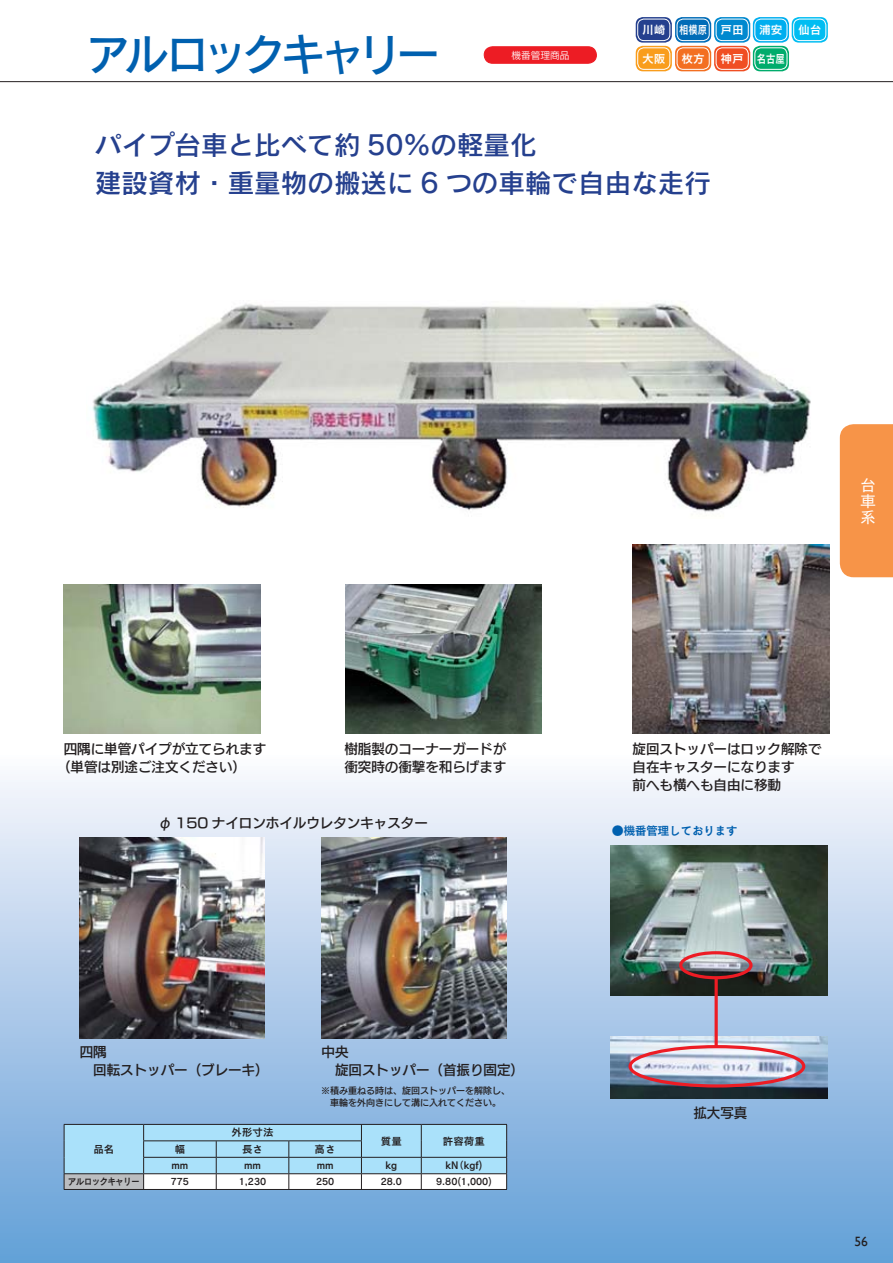
<style>
.page{position:relative;width:893px;height:1263px;background:#fff}
.page>*{position:absolute;margin:0;border:0;box-sizing:border-box;transform-origin:0 0}
.t1{font:44.7px "Rodin Pro DB 90 pv RKSJ H";letter-spacing:-.12em;color:#0060af}
.t2{font:26.55px/38.2px "Rodin Pro DB 90 pv RKSJ H";color:#25408e}
.t3{font:15.9px/15.9px "Cezanne Pro M 90 pv RKSJ V";color:#fff;text-align:justify}
.t4{font:13.5px/18px "New Rodin Pro DB 90 pv RKSJ H";color:#231f20}
.t5{font:13.5px "Gill Sans";color:#231f20}
.t6{font:12px "Cezanne Pro DB 90 pv RKSJ H";letter-spacing:-.05em;color:#0060af}
.t7{font:11.7px "Cezanne Pro DB 90 pv RKSJ H";color:#fff}
.t8{font:10.5px "Cezanne Pro DB 90 pv RKSJ H";color:#231f20}
.t9{font:9.75px "Cezanne Pro DB 90 pv RKSJ H";color:#231f20}
.t10{font:9.75px "Cezanne Pro DB 90 pv RKSJ H";letter-spacing:-.1em;color:#231f20;scale:.9 1}
.t11{font:9.6px "New Rodin Pro M 90 pv RKSJ H";color:#fff}
.t12{font:9px/12px "New Rodin Pro DB 90 pv RKSJ H";color:#231f20;text-align:center}
</style>
<div class="page">
<div style="left:0;top:753px;width:893px;height:510px;background:linear-gradient(to bottom,#f9f7fc,#629ed6)"></div>
<hr style="left:0;top:81px;width:893px;height:1px;background:#231f20">
<div style="left:484px;top:47px;width:112px;height:16px;background:#ed1c24;border-radius:8px"></div>
<div style="left:484px;top:46px;width:113px;height:18px;border:1px solid #ed1c24;border-radius:8px"></div>
<img style="left:611px;top:845px;width:216px;height:150px">
<img style="left:611px;top:1036px;width:216px;height:63px">
<img style="left:64px;top:584px;width:196px;height:150px">
<img style="left:345px;top:584px;width:196px;height:150px">
<img style="left:633px;top:544px;width:196px;height:190px">
<img style="left:79px;top:838px;width:186px;height:200px">
<img style="left:321px;top:838px;width:186px;height:200px">
<svg style="left:64px;top:1124px;width:443px;height:65px"></svg>
<hr style="left:64px;top:1189px;width:443px;height:1px;background:#231f20">
<img style="left:92px;top:303px;width:719px;height:209px">
<div style="left:679px;top:951px;width:73px;height:28px;border:3px solid #ed1c24;border-radius:50%"></div>
<div style="left:628px;top:1045px;width:177px;height:42px;border:3px solid #ed1c24;border-radius:50%"></div>
<hr style="left:715px;top:978px;width:3px;height:68px;background:#ed1c24">
<svg style="left:753px;top:17px;width:36px;height:26px"></svg>
<div style="left:755px;top:19px;width:32px;height:22px;border:1px solid #fff;border-radius:6px"></div>
<div style="left:792px;top:17px;width:36px;height:26px;background:#00bdf2;border-radius:7px"></div>
<div style="left:793px;top:19px;width:33px;height:22px;border:1px solid #fff;border-radius:6px"></div>
<svg style="left:714px;top:17px;width:36px;height:26px"></svg>
<div style="left:716px;top:19px;width:32px;height:22px;border:1px solid #fff;border-radius:6px"></div>
<div style="left:675px;top:46px;width:36px;height:25px;background:#f36f21;border-radius:7px"></div>
<div style="left:677px;top:48px;width:32px;height:22px;border:1px solid #fff;border-radius:6px"></div>
<div style="left:714px;top:46px;width:36px;height:25px;background:#f04e23;border-radius:7px"></div>
<div style="left:716px;top:48px;width:32px;height:22px;border:1px solid #fff;border-radius:6px"></div>
<div style="left:636px;top:46px;width:36px;height:25px;background:#f99d1c;border-radius:7px"></div>
<div style="left:637px;top:48px;width:33px;height:22px;border:1px solid #fff;border-radius:6px"></div>
<div style="left:753px;top:46px;width:36px;height:25px;background:#00ac6c;border-radius:7px"></div>
<div style="left:755px;top:48px;width:32px;height:22px;border:1px solid #fff;border-radius:6px"></div>
<svg style="left:675px;top:17px;width:36px;height:26px"></svg>
<div style="left:677px;top:19px;width:32px;height:22px;border:1px solid #fff;border-radius:6px"></div>
<div style="left:636px;top:17px;width:36px;height:26px;background:#25408e;border-radius:7px"></div>
<div style="left:637px;top:19px;width:33px;height:22px;border:1px solid #fff;border-radius:6px"></div>
<div style="left:840px;top:424px;width:53px;height:153px;background:#f79448"></div>
<p class="t1" style="left:86px;top:37px;width:356px">アルロックキャリー</p>
<p class="t11" style="left:512px;top:51px;width:59px">機番管理商品</p>
<p class="t7" style="left:642px;top:25px;width:67px">川崎 相模原</p>
<p class="t7" style="left:720px;top:25px;width:25px">戸田</p>
<p class="t7" style="left:759px;top:25px;width:25px">浦安</p>
<p class="t7" style="left:798px;top:25px;width:25px">仙台</p>
<p class="t7" style="left:642px;top:54px;width:25px">大阪</p>
<p class="t7" style="left:681px;top:54px;width:25px">枚方</p>
<p class="t7" style="left:720px;top:54px;width:66px">神戸 名古屋</p>
<p class="t2" style="left:95px;top:130px;width:618px">パイプ台車と比べて約 50％の軽量化<br>建設資材・重量物の搬送に 6 つの車輪で自由な走行</p>
<p class="t3" style="left:860px;top:479px;width:17px">台車系</p>
<p class="t4" style="left:57px;top:741px;width:211px;text-indent:7px">四隅に単管パイプが立てられます（単管は別途ご注文ください）</p>
<p class="t4" style="left:344px;top:741px;width:163px">樹脂製のコーナーガードが衝突時の衝撃を和らげます</p>
<p class="t4" style="left:632px;top:741px;width:190px">旋回ストッパーはロック解除で自在キャスターになります<br>前へも横へも自由に移動</p>
<p class="t4" style="left:159px;top:815px;width:271px">φ 150 ナイロンホイルウレタンキャスター</p>
<p class="t6" style="left:612px;top:826px;width:127px">●機番管理しております</p>
<p class="t4" style="left:80px;top:1044px;width:190px">四隅<br>　回転ストッパー（ブレーキ）</p>
<p class="t4" style="left:322px;top:1044px;width:204px">中央<br>　旋回ストッパー（首振り固定）</p>
<p class="t8" style="left:93px;top:1145px;width:22px">品名</p>
<p class="t12" style="left:321px;top:1085px;width:191px">※ 積み重ねる時は、旋回ストッパーを解除し、車輪を外向きにして溝に入れてください。</p>
<p class="t8" style="left:232px;top:1128px;width:43px">外形寸法</p>
<p class="t8" style="left:381px;top:1137px;width:22px">質量</p>
<p class="t8" style="left:443px;top:1137px;width:43px">許容荷重</p>
<p class="t8" style="left:175px;top:1145px;width:12px">幅</p>
<p class="t8" style="left:242px;top:1145px;width:22px">長さ</p>
<p class="t8" style="left:315px;top:1145px;width:22px">高さ</p>
<p class="t8" style="left:171px;top:1161px;width:18px">mm</p>
<p class="t8" style="left:244px;top:1161px;width:18px">mm</p>
<p class="t8" style="left:317px;top:1161px;width:18px">mm</p>
<p class="t8" style="left:385px;top:1161px;width:13px">kg</p>
<p class="t8" style="left:445px;top:1161px;width:39px">kN（kgf)</p>
<p class="t10" style="left:68px;top:1178px;width:81px">アルロックキャリー</p>
<p class="t9" style="left:171px;top:1178px;width:20px">775</p>
<p class="t9" style="left:239px;top:1178px;width:29px">1,230</p>
<p class="t9" style="left:316px;top:1178px;width:20px">250</p>
<p class="t9" style="left:381px;top:1178px;width:23px">28.0</p>
<p class="t9" style="left:436px;top:1178px;width:57px">9.80(1,000)</p>
<p class="t4" style="left:693px;top:1105px;width:55px">拡大写真</p>
<p class="t5" style="left:854px;top:1234px;width:15px">56</p>
</div>
